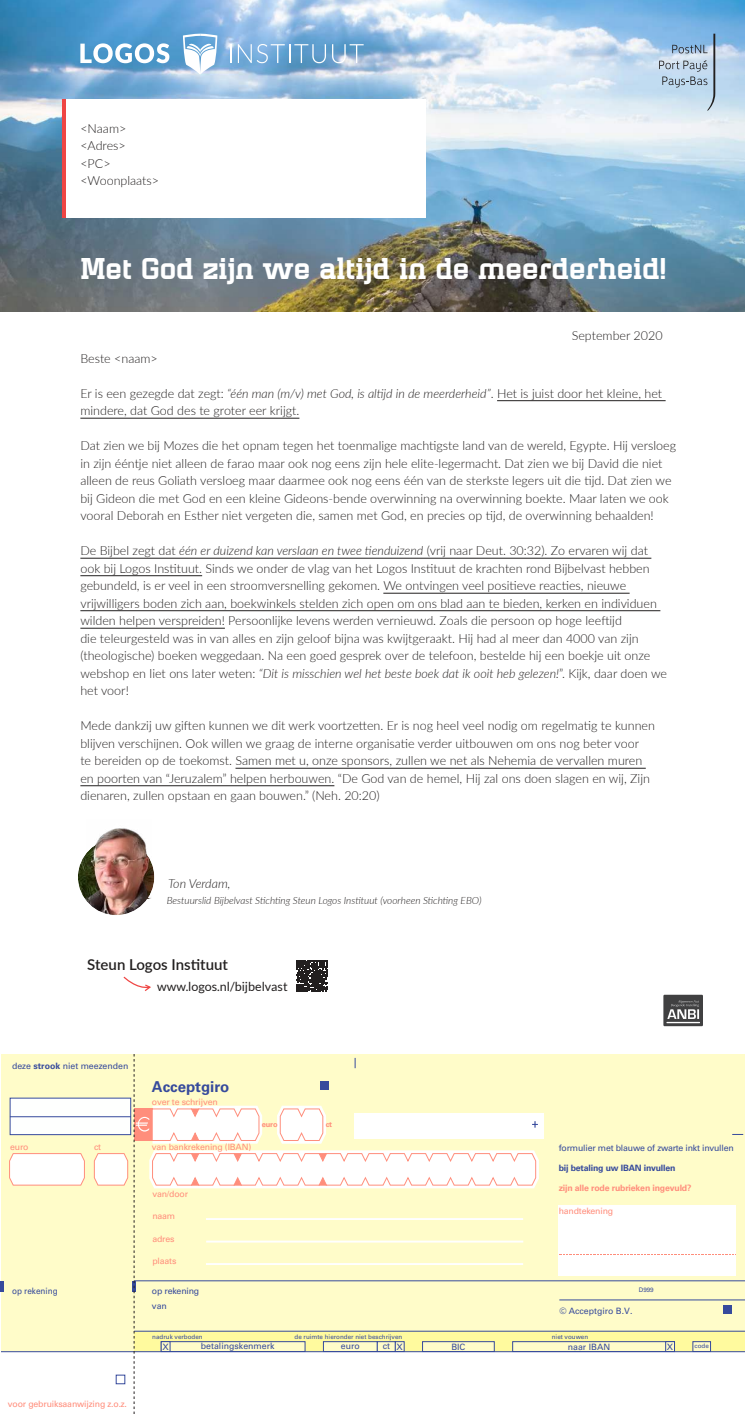
<style>
.page{position:relative;width:745px;height:1414px;background:#fff}
.page>*{position:absolute;margin:0;border:0;box-sizing:border-box;transform-origin:0 0}
.t1{font:900 26.25px "Mensura Slab";color:#fff}
.t2{font:600 15px "Lato";color:#221f1f}
.t3{font:700 15px "Univers";color:#364a9c}
.t4{font:300 12.5px/17.5px "Lato";color:#221f1f}
.t5{font:12.5px "Lato";color:#221f1f}
.t6{font:italic 300 12.5px "Lato";color:#221f1f}
.t7{font:italic 300 10px "Lato";color:#221f1f}
.t8{font:8.75px "Univers";letter-spacing:-.02em;color:#ff8e7c}
.t9{font:8.75px "Univers";color:#364a9c}
.t10{font:8.75px "Univers";letter-spacing:-.02em;color:#364a9c}
.t11{font:700 8.75px "Univers";letter-spacing:-.02em;color:#ff8e7c}
.t12{font:700 8.75px "Univers";letter-spacing:-.02em;color:#364a9c}
.t13{font:8.75px "Univers";color:#364a9c;scale:.93 1}
.t14{font:700 7.5px "Univers";letter-spacing:-.02em;color:#ff8e7c}
.t15{font:6.25px "Univers";color:#364a9c}
.s1{font-style:italic}
.s2{font-weight:700}
</style>
<div class="page">
<img style="left:0;top:0;width:744px;height:312px">
<div style="left:663px;top:995px;width:39px;height:31px;background:#404041"></div>
<svg style="left:666px;top:1000px;width:33px;height:23px"></svg>
<div style="left:62px;top:100px;width:363px;height:118px;background:#fff"></div>
<svg style="left:183px;top:34px;width:34px;height:40px"></svg>
<svg style="left:80px;top:43px;width:89px;height:20px"></svg>
<svg style="left:230px;top:44px;width:1px;height:19px"></svg>
<svg style="left:238px;top:44px;width:88px;height:19px;background:#81b2d9"></svg>
<svg style="left:332px;top:44px;width:31px;height:19px"></svg>
<hr style="left:62px;top:100px;width:4px;height:118px;background:#ef4543">
<svg style="left:296px;top:960px;width:31px;height:31px"></svg>
<svg style="left:658px;top:34px;width:56px;height:77px;background:#aec8de"></svg>
<svg style="left:123px;top:976px;width:28px;height:15px"></svg>
<img style="left:78px;top:839px;width:76px;height:76px;border-radius:38px">
<img style="left:86px;top:828px;width:66px;height:70px">
<div style="left:2px;top:1054px;width:742px;height:297px;background:#fffcc9"></div>
<svg style="left:9px;top:1153px;width:76px;height:33px;background:#fff5f2"></svg>
<svg style="left:94px;top:1153px;width:34px;height:33px"></svg>
<div style="left:134px;top:1331px;width:610px;height:20px;background:#fffa9e"></div>
<hr style="left:0;top:1281px;width:4px;height:11px;background:#364a9c">
<svg style="left:132px;top:1281px;width:2px;height:11px"></svg>
<div style="left:116px;top:1375px;width:9px;height:9px;border:1px solid #364a9c"></div>
<div style="left:10px;top:1098px;width:121px;height:36px;background:#fefffe"></div>
<div style="left:10px;top:1098px;width:121px;height:37px;border:1px solid #364a9c"></div>
<hr style="left:10px;top:1116px;width:121px;height:1px;background:#364a9c">
<div style="left:558px;top:1205px;width:177px;height:71px;background:#fff"></div>
<svg style="left:559px;top:1254px;width:175px;height:1px"></svg>
<div style="left:354px;top:1113px;width:190px;height:25px;background:#fff"></div>
<div style="left:722px;top:1305px;width:9px;height:9px;background:#364a9c"></div>
<hr style="left:134px;top:1280px;width:610px;height:1px;background:#364a9c">
<hr style="left:134px;top:1331px;width:610px;height:1px;background:#364a9c">
<hr style="left:2px;top:1351px;width:742px;height:1px;background:#364a9c">
<hr style="left:559px;top:1299px;width:185px;height:1px;background:#364a9c">
<div style="left:692px;top:1341px;width:18px;height:10px;background:#fffcc9"></div>
<div style="left:692px;top:1341px;width:18px;height:10px;border:1px solid #364a9c"></div>
<div style="left:512px;top:1341px;width:162px;height:10px;background:#fffcc9"></div>
<div style="left:512px;top:1341px;width:162px;height:10px;border:1px solid #364a9c"></div>
<div style="left:665px;top:1341px;width:9px;height:10px;border:1px solid #364a9c"></div>
<svg style="left:134px;top:1054px;width:404px;height:360px"></svg>
<hr style="left:496px;top:400px;width:169px;height:1px;background:#221f1f">
<hr style="left:80px;top:418px;width:219px;height:1px;background:#221f1f">
<hr style="left:80px;top:558px;width:571px;height:1px;background:#221f1f">
<hr style="left:80px;top:575px;width:122px;height:1px;background:#221f1f">
<hr style="left:383px;top:593px;width:246px;height:1px;background:#221f1f">
<hr style="left:80px;top:610px;width:580px;height:1px;background:#221f1f">
<hr style="left:80px;top:628px;width:145px;height:1px;background:#221f1f">
<hr style="left:235px;top:768px;width:410px;height:1px;background:#221f1f">
<hr style="left:80px;top:785px;width:254px;height:1px;background:#221f1f">
<p class="t4" style="left:80px;top:119px;width:80px">&lt;Naam&gt; &lt;Adres&gt;<br>&lt;PC&gt; &lt;Woonplaats&gt;</p>
<h1 class="t1" style="left:80px;top:258px;width:587px">Met God zijn we altijd in de meerderheid!</h1>
<p class="t4" style="left:80px;top:350px;width:79px">Beste &lt;naam&gt;</p>
<p class="t4" style="left:571px;top:326px;width:92px">September 2020</p>
<p class="t4" style="left:80px;top:385px;width:583px">Er is een gezegde dat zegt: <span class="s1">“één man (m/v) met God, is al琀椀jd in de meerderheid”</span>. Het is juist door het kleine, het mindere, dat God des te groter eer krijgt.</p>
<p class="t4" style="left:80px;top:436px;width:597px">Dat zien we bij Mozes die het opnam tegen het toenmalige mach琀椀gste land van de wereld, Egypte. Hij versloeg in zijn ééntje niet alleen de farao maar ook nog eens zijn hele elite-legermacht. Dat zien we bij David die niet alleen de reus Goliath versloeg maar daarmee ook nog eens één van de sterkste legers uit die 琀椀jd. Dat zien we bij Gideon die met God en een kleine Gideons-bende overwinning na overwinning boekte. Maar laten we ook vooral Deborah en Esther niet vergeten die, samen met God, en precies op 琀椀jd, de overwinning behaalden!</p>
<p class="t4" style="left:80px;top:543px;width:587px">De Bijbel zegt dat <span class="s1">één er duizend kan verslaan en twee 琀椀enduizend</span> (vrij naar Deut. 30:32). Zo ervaren wij dat ook bij Logos Ins琀椀tuut. Sinds we onder de vlag van het Logos Ins琀椀tuut de krachten rond Bijbelvast hebben gebundeld, is er veel in een stroomversnelling gekomen. We ontvingen veel posi琀椀eve reac琀椀es, nieuwe vrijwilligers boden zich aan, boekwinkels stelden zich open om ons blad aan te bieden, kerken en individuen wilden helpen verspreiden! Persoonlijke levens werden vernieuwd. Zoals die persoon op hoge lee昀琀ijd<br>die teleurgesteld was in van alles en zijn geloof bijna was kwijtgeraakt. Hij had al meer dan 4000 van zijn (theologische) boeken weggedaan. Na een goed gesprek over de telefoon, bestelde hij een boekje uit onze webshop en liet ons later weten: <span class="s1">“Dit is misschien wel het beste boek dat ik ooit heb gelezen!</span>”. Kijk, daar doen we het voor!</p>
<p class="t4" style="left:80px;top:716px;width:575px">Mede dankzij uw gi昀琀en kunnen we dit werk voortze琀琀en. Er is nog heel veel nodig om regelma琀椀g te kunnen blijven verschijnen. Ook willen we graag de interne organisa琀椀e verder uitbouwen om ons nog beter voor<br>te bereiden op de toekomst. Samen met u, onze sponsors, zullen we net als Nehemia de vervallen muren en poorten van “Jeruzalem” helpen herbouwen. “De God van de hemel, Hij zal ons doen slagen en wij, Zijn dienaren, zullen opstaan en gaan bouwen.” (Neh. 20:20)</p>
<p class="t6" style="left:168px;top:874px;width:64px">Ton Verdam,</p>
<p class="t7" style="left:167px;top:893px;width:316px">Bestuurslid Bijbelvast S琀椀ch琀椀ng Steun Logos Ins琀椀tuut (voorheen S琀椀ch琀椀ng EBO)</p>
<p class="t2" style="left:87px;top:953px;width:142px">Steun Logos Ins琀椀tuut</p>
<p class="t5" style="left:157px;top:982px;width:132px">www.logos.nl/bijbelvast</p>
<p class="t9" style="left:12px;top:1062px;width:118px">deze <span class="s2">strook</span> niet meezenden</p>
<p class="t8" style="left:10px;top:1143px;width:20px">euro</p>
<p class="t8" style="left:94px;top:1143px;width:9px">ct</p>
<p class="t13" style="left:12px;top:1287px;width:51px">op rekening</p>
<p class="t8" style="left:8px;top:1400px;width:121px">voor gebruiksaanwijzing z.o.z.</p>
<p class="t3" style="left:152px;top:1081px;width:79px">Acceptgiro</p>
<p class="t8" style="left:152px;top:1098px;width:67px">over te schrijven</p>
<p class="t8" style="left:152px;top:1143px;width:101px">van bankrekening (IBAN)</p>
<p class="t10" style="left:558px;top:1145px;width:176px">formulier met blauwe of zwarte inkt invullen</p>
<p class="t12" style="left:558px;top:1165px;width:118px">bij betaling uw IBAN invullen</p>
<p class="t11" style="left:558px;top:1185px;width:134px">zijn alle rode rubrieken ingevuld?</p>
<p class="t14" style="left:261px;top:1122px;width:17px">euro</p>
<p class="t14" style="left:325px;top:1122px;width:8px">ct</p>
<p class="t8" style="left:152px;top:1190px;width:37px">van/door</p>
<p class="t8" style="left:152px;top:1212px;width:24px">naam</p>
<p class="t8" style="left:152px;top:1235px;width:24px">adres</p>
<p class="t8" style="left:152px;top:1257px;width:25px">plaats</p>
<p class="t8" style="left:558px;top:1207px;width:56px">handtekening</p>
<p class="t10" style="left:152px;top:1287px;width:49px">op rekening</p>
<p class="t15" style="left:638px;top:1287px;width:16px">D999</p>
<p class="t9" style="left:152px;top:1302px;width:17px">van</p>
<p class="t9" style="left:559px;top:1307px;width:75px">© Acceptgiro B.V.</p>
<p class="t15" style="left:152px;top:1334px;width:52px">nadruk verboden</p>
<p class="t15" style="left:294px;top:1334px;width:109px">de ruimte hieronder niet beschrijven</p>
<p class="t15" style="left:551px;top:1334px;width:38px">niet vouwen</p>
<p class="t9" style="left:162px;top:1343px;width:8px">X</p>
<p class="t9" style="left:201px;top:1342px;width:75px">betalingskenmerk</p>
<p class="t9" style="left:340px;top:1342px;width:20px">euro</p>
<p class="t9" style="left:382px;top:1342px;width:22px">ct X</p>
<p class="t9" style="left:451px;top:1343px;width:16px">BIC</p>
<p class="t9" style="left:567px;top:1343px;width:44px">naar IBAN</p>
<p class="t9" style="left:666px;top:1343px;width:8px">X</p>
<p class="t15" style="left:694px;top:1343px;width:16px">code</p>
</div>
